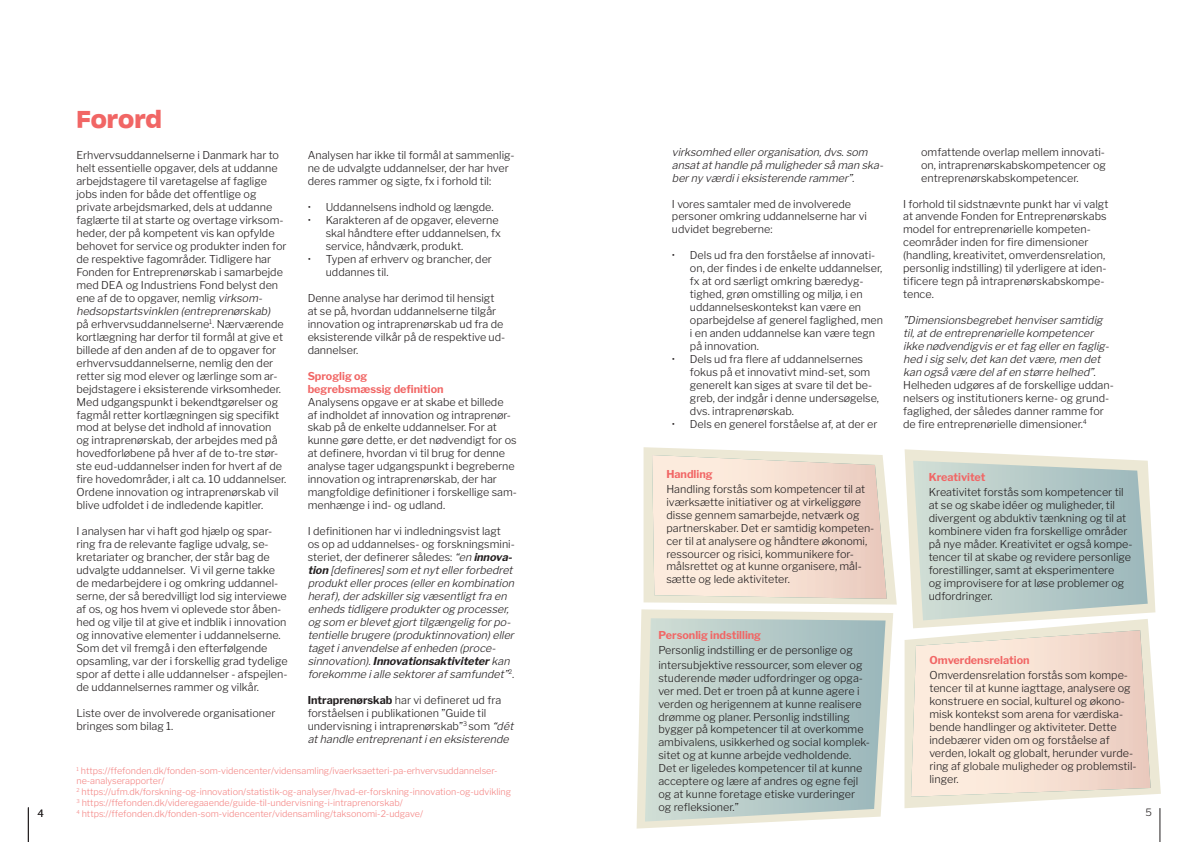
<style>
.page{position:relative;width:1191px;height:842px;background:#fff}
.page>*{position:absolute;margin:0;border:0;box-sizing:border-box;transform-origin:0 0}
.t1{font:23.8px "Sharp Grotesk Sm Bold 21";color:#f16665}
.t2{font:300 10.8px/13px "Libre Franklin";color:#231f20}
.t3{font:italic 300 10.8px/13px "Libre Franklin";color:#231f20}
.t4{font:700 10.8px "Libre Franklin";color:#f16665}
.t5{font:300 10px "Libre Franklin";color:#231f20}
.t6{font:300 9px/10.8px "Libre Franklin";color:#f16665}
.t7{font:300 5.2px "Libre Franklin";color:#f16665}
.s1{font-style:italic}
.s2{font-style:normal}
.s3{font-weight:700}
</style>
<div class="page">
<svg style="left:904px;top:449px;width:251px;height:170px"></svg>
<svg style="left:904px;top:619px;width:256px;height:189px"></svg>
<svg style="left:636px;top:609px;width:257px;height:219px;fill:#efecdc"></svg>
<svg style="left:643px;top:447px;width:253px;height:157px"></svg>
<img style="left:652px;top:455px;width:235px;height:144px">
<img style="left:913px;top:461px;width:234px;height:159px">
<img style="left:911px;top:630px;width:239px;height:167px">
<img style="left:645px;top:618px;width:240px;height:203px">
<hr style="left:28px;top:807px;width:1px;height:35px;background:#231f20">
<hr style="left:1159px;top:808px;width:1px;height:34px;background:#231f20">
<p class="t1" style="left:76px;top:100px;width:87px">Forord</p>
<p class="t2" style="left:76px;top:149px;width:211px">Erhvervsuddannelserne i Danmark har to helt essentielle opgaver, dels at uddanne arbejdstagere til varetagelse af faglige jobs inden for både det offentlige og private arbejdsmarked, dels at uddanne faglærte til at starte og overtage virksom&shy;heder, der på kompetent vis kan opfylde behovet for service og produkter inden for de respektive fagområder. Tidligere har Fonden for Entreprenørskab i samarbejde med DEA og Industriens Fond belyst den ene af de to opgaver, nemlig <span class="s1">virksom&shy;hedsopstartsvinklen (entreprenørskab) </span>på erhvervsuddannelserne<sup>1</sup>. Nærværende kortlægning har derfor til formål at give et billede af den anden af de to opgaver for erhvervsuddannelserne, nemlig den der retter sig mod elever og lærlinge som ar&shy;bejdstagere i eksisterende virksomheder.<br>Med udgangspunkt i bekendtgørelser og fagmål retter kortlægningen sig specifikt mod at belyse det indhold af innovation og intraprenørskab, der arbejdes med på hovedforløbene på hver af de to-tre stør&shy;ste eud-uddannelser inden for hvert af de fire hovedområder, i alt ca. 10 uddannelser.<br>Ordene innovation og intraprenørskab vil blive udfoldet i de indledende kapitler.</p>
<p class="t2" style="left:76px;top:525px;width:213px">I analysen har vi haft god hjælp og spar&shy;ring fra de relevante faglige udvalg, se&shy;kretariater og brancher, der står bag de udvalgte uddannelser. Vi vil gerne takke de medarbejdere i og omkring uddannel&shy;serne, der så beredvilligt lod sig interviewe af os, og hos hvem vi oplevede stor åben&shy;hed og vilje til at give et indblik i innovation og innovative elementer i uddannelserne.<br>Som det vil fremgå i den efterfølgende opsamling, var der i forskellig grad tydelige spor af dette i alle uddannelser - afspejlen&shy;de uddannelsernes rammer og vilkår.</p>
<p class="t2" style="left:76px;top:706px;width:200px">Liste over de involverede organisationer bringes som bilag 1.</p>
<p class="t3" style="left:672px;top:145px;width:215px">virksomhed ellerorganisation,dvs.som ansatathandle på mulighederså man ska&shy;berny værdiieksisterende rammer”.</p>
<p class="t2" style="left:672px;top:197px;width:197px">I vores samtaler med de involverede personer omkring uddannelserne har vi udvidet begreberne:</p>
<p class="t2" style="left:690px;top:249px;width:195px;text-indent:-18px">• Dels ud fra den forståelse af innovati&shy;on, der findes i de enkelte uddannelser, fx at ord særligt omkring bæredyg&shy;tighed, grøn omstilling og miljø, i en uddannelseskontekst kan være en oparbejdelse af generel faglighed, men i en anden uddannelse kan være tegn på innovation.</p>
<p class="t2" style="left:690px;top:353px;width:191px;text-indent:-18px">• Dels ud fra flere af uddannelsernes fokus på et innovativt mind-set, som generelt kan siges at svare til det be&shy;greb, der indgår i denne undersøgelse, dvs. intraprenørskab.</p>
<p class="t2" style="left:672px;top:417px;width:207px">• Dels en generel forståelse af, at der er</p>
<p class="t2" style="left:921px;top:145px;width:186px;text-align:justify">omfattende overlap mellem innovati&shy;on, intraprenørskabskompetencer og entreprenørskabskompetencer.</p>
<p class="t2" style="left:903px;top:197px;width:207px">I forhold til sidstnævnte punkt har vi valgt at anvende Fonden for Entreprenørskabs model for entreprenørielle kompeten&shy;ceområder inden for fire dimensioner (handling, kreativitet, omverdensrelation, personlig indstilling) til yderligere at iden&shy;tificere tegn på intraprenørskabskompe&shy;tence.</p>
<p class="t3" style="left:903px;top:314px;width:212px">”Dimensionsbegrebethenvisersamtidig til,atde entreprenørielle kompetencer ikke nødvendigvis eretfag elleren faglig&shy;hed isig selv,detkan detvære,men det kan også være delafen større helhed”.<br><span class="s2">Helheden udgøres af de forskellige uddan&shy;nelsers og institutioners kerne- og grund&shy;faglighed, der således danner ramme for de fire entreprenørielle dimensioner.</span><sup>4</sup></p>
<p class="t2" style="left:308px;top:149px;width:209px">Analysen har ikke til formål at sammenlig&shy;ne de udvalgte uddannelser, der har hver deres rammer og sigte, fx i forhold til:</p>
<p class="t2" style="left:308px;top:201px;width:187px">• Uddannelsens indhold og længde.</p>
<p class="t2" style="left:326px;top:214px;width:177px;text-indent:-18px">• Karakteren af de opgaver, eleverne skal håndtere efter uddannelsen, fx service, håndværk, produkt.</p>
<p class="t2" style="left:326px;top:253px;width:168px;text-indent:-18px">• Typen af erhverv og brancher, der uddannes til.</p>
<p class="t2" style="left:308px;top:291px;width:199px">Denne analyse har derimod til hensigt at se på, hvordan uddannelserne tilgår innovation og intraprenørskab ud fra de eksisterende vilkår på de respektive ud&shy;dannelser.</p>
<p class="t4" style="left:308px;top:369px;width:61px">Sproglig og</p>
<p class="t4" style="left:308px;top:382px;width:137px">begrebsmæssig definition</p>
<p class="t2" style="left:308px;top:395px;width:211px">Analysens opgave er at skabe et billede<br>af indholdet af innovation og intraprenør&shy;skab på de enkelte uddannelser. For at kunne gøre dette, er det nødvendigt for os at definere, hvordan vi til brug for denne analyse tager udgangspunkt i begreberne innovation og intraprenørskab, der har mangfoldige definitioner i forskellige sam&shy;menhænge i ind- og udland.</p>
<p class="t3" style="left:308px;top:525px;width:211px"><span class="s2">I definitionen har vi indledningsvist lagt<br>os op ad uddannelses- og forskningsmini&shy;steriet, der definerer således:</span> “en <span class="s3">innova&shy;tion</span> [defineres]som etnytellerforbedret produktellerproces (elleren kombination heraf),deradskillersig væsentligtfra en enheds tidligere produkterog processer, og som erblevetgjorttilgængelig forpo&shy;tentielle brugere (produktinnovation)eller tagetianvendelse afenheden (proce&shy;sinnovation).<span class="s3">Innovationsaktiviteter</span>kan forekomme ialle sektorerafsamfundet”<sup>2</sup> <span class="s2">.</span></p>
<p class="t2" style="left:308px;top:693px;width:210px"><span class="s3">Intraprenørskab</span> har vi defineret ud fra forståelsen i publikationen ”Guide til undervisning i intraprenørskab”<sup>3</sup> som <span class="s1">“dét athandle entreprenantien eksisterende</span></p>
<p class="t6" style="left:76px;top:765px;width:436px"><sup>1</sup> https://ffefonden.dk/fonden-som-videncenter/vidensamling/ivaerksaetteri-pa-erhvervsuddannelser&shy;ne-analyserapporter/<br><sup>2</sup> https://ufm.dk/forskning-og-innovation/statistik-og-analyser/hvad-er-forskning-innovation-og-udvikling <sup>3</sup> https://ffefonden.dk/videregaaende/guide-til-undervisning-i-intraprenorskab/</p>
<p class="t7" style="left:76px;top:809px;width:5px">4</p>
<p class="t4" style="left:666px;top:467px;width:48px">Handling</p>
<p class="t2" style="left:666px;top:482px;width:209px">Handling forstås som kompetencer til at iværksætte initiativer og at virkeliggøre disse gennem samarbejde, netværk og partnerskaber. Det er samtidig kompeten&shy;cer til at analysere og håndtere økonomi, ressourcer og risici, kommunikere for&shy;målsrettet og at kunne organisere, mål&shy;sætte og lede aktiviteter.</p>
<p class="t4" style="left:928px;top:471px;width:58px">Kreativitet</p>
<p class="t2" style="left:928px;top:486px;width:205px">Kreativitet forstås som kompetencer til at se og skabe idéer og muligheder, til divergent og abduktiv tænkning og til at kombinere viden fra forskellige områder på nye måder. Kreativitet er også kompe&shy;tencer til at skabe og revidere personlige forestillinger, samt at eksperimentere<br>og improvisere for at løse problemer og udfordringer.</p>
<p class="t4" style="left:658px;top:628px;width:104px">Personlig indstilling</p>
<p class="t2" style="left:658px;top:642px;width:205px;line-height:15px">Personlig indstilling er de personlige og intersubjektive ressourcer, som elever og</p>
<p class="t2" style="left:658px;top:671px;width:213px">studerende møder udfordringer og opga&shy;ver med. Det er troen på at kunne agere i verden og herigennem at kunne realisere drømme og planer. Personlig indstilling bygger på kompetencer til at overkomme ambivalens, usikkerhed og social komplek&shy;sitet og at kunne arbejde vedholdende.<br>Det er ligeledes kompetencer til at kunne acceptere og lære af andres og egne fejl</p>
<p class="t2" style="left:658px;top:788px;width:198px">og at kunne foretage etiske vurderinger</p>
<p class="t2" style="left:658px;top:801px;width:82px">og refleksioner.”</p>
<p class="t4" style="left:929px;top:654px;width:102px">Omverdensrelation</p>
<p class="t2" style="left:929px;top:669px;width:209px">Omverdensrelation forstås som kompe&shy;tencer til at kunne iagttage, analysere og konstruere en social, kulturel og økono&shy;misk kontekst som arena for værdiska&shy;bende handlinger og aktiviteter. Dette indebærer viden om og forståelse af verden, lokalt og globalt, herunder vurde&shy;ring af globale muligheder og problemstil&shy;linger.</p>
<p class="t5" style="left:38px;top:807px;width:8px">4</p>
<p class="t6" style="left:82px;top:808px;width:343px">https://ffefonden.dk/fonden-som-videncenter/vidensamling/taksonomi-2-udgave/</p>
<p class="t5" style="left:1145px;top:806px;width:8px">5</p>
</div>
